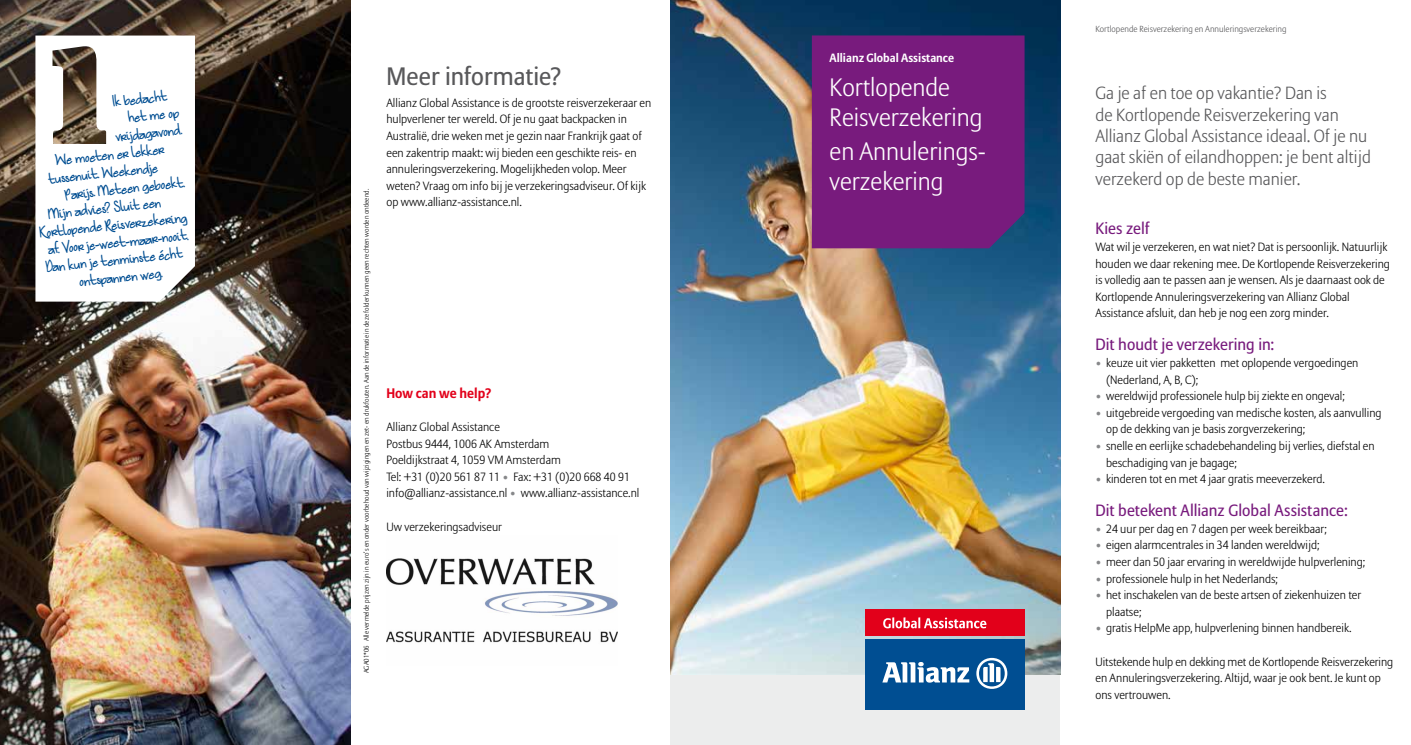
<style>
.page{position:relative;width:1411px;height:745px;background:#fff}
.page>*{position:absolute;margin:0;border:0;box-sizing:border-box;transform-origin:0 0}
.t1{font:300 25px/30px "Allianz Sans";color:#fff}
.t2{font:25px "Allianz Sans";color:#58585a}
.t3{font:300 17.5px/21.2px "Allianz Sans";color:#58585a}
.t4{font:16.25px "Allianz Sans";letter-spacing:.005em;color:#781b7d}
.t5{font:15px "Nymph's Handwriting";color:#004e92}
.t6{font:700 13.75px "Allianz Sans";color:#e2001a}
.t7{font:300 11.88px/16.6px "Allianz Sans";color:#000}
.t8{font:700 11.88px "Allianz Sans";color:#fff}
.t9{font:300 8.75px "Allianz Sans";color:#58585a}
.t10{font:300 6.88px "Allianz Sans";color:#000}
.s1{color:#87888a}
</style>
<div class="page">
<div style="left:670px;top:673px;width:35px;height:71px;background:#eceded"></div>
<div style="left:705px;top:673px;width:354px;height:71px;background:#eceded"></div>
<img style="left:670px;top:0;width:389px;height:673px">
<div style="left:811px;top:35px;width:213px;height:213px;background:#781b7d"></div>
<div style="left:865px;top:609px;width:159px;height:26px;background:#e2001a"></div>
<div style="left:865px;top:638px;width:159px;height:71px;background:#004e92"></div>
<svg style="left:882px;top:662px;width:87px;height:20px"></svg>
<svg style="left:976px;top:657px;width:31px;height:31px"></svg>
<svg style="left:883px;top:617px;width:103px;height:11px"></svg>
<img style="left:0;top:0;width:351px;height:744px">
<svg style="left:35px;top:36px;width:160px;height:265px"></svg>
<img style="left:386px;top:558px;width:231px;height:85px">
<p class="t5" style="left:111px;top:91px;width:57px;rotate:-6deg">Ik bedacht</p>
<p class="t5" style="left:127px;top:107px;width:53px;rotate:-6deg">het me op</p>
<p class="t5" style="left:114px;top:126px;width:68px;rotate:-6deg">vrijdagavond.</p>
<p class="t5" style="left:54px;top:150px;width:111px;rotate:-6deg">We moeten er lekker</p>
<p class="t5" style="left:47px;top:169px;width:112px;rotate:-6deg">tussenuit. Weekendje</p>
<p class="t5" style="left:63px;top:184px;width:123px;rotate:-6deg">Parijs. Meteen geboekt.</p>
<p class="t5" style="left:47px;top:204px;width:115px;rotate:-6deg">Mijn advies? Sluit een</p>
<p class="t5" style="left:38px;top:222px;width:150px;rotate:-6deg">Kortlopende Reisverzekering</p>
<p class="t5" style="left:47px;top:239px;width:143px;rotate:-6deg">af. Voor je-weet-maar-nooit.</p>
<p class="t5" style="left:44px;top:257px;width:139px;rotate:-6deg">Dan kun je tenminste écht</p>
<p class="t5" style="left:78px;top:271px;width:85px;rotate:-6deg">ontspannen weg.</p>
<p class="t10" style="left:362px;top:673px;width:485px;rotate:-90deg">AGA01*06 Alle vermelde prijzen zijn in euro’s en onder voorbehoud van wijzigingen en zet- en drukfouten. Aan de informatie in deze folder kunnen geen rechten worden ontleend.</p>
<h1 class="t2" style="left:386px;top:61px;width:177px">Meer informatie?</h1>
<p class="t7" style="left:386px;top:94px;width:266px">Allianz Global Assistance is de grootste reisverzekeraar en hulpverlener ter wereld. Of je nu gaat backpacken in Australië, drie weken met je gezin naar Frankrijk gaat of een zakentrip maakt: wij bieden een geschikte reis- en annuleringsverzekering. Mogelijkheden volop. Meer weten? Vraag om info bij je verzekeringsadviseur. Of kijk op www.allianz-assistance.nl.</p>
<p class="t6" style="left:386px;top:384px;width:107px">How can we help?</p>
<p class="t7" style="left:386px;top:418px;width:254px">Allianz Global Assistance<br>Postbus 9444, 1006 AK Amsterdam<br>Poeldijkstraat 4, 1059 VM Amsterdam<br>Tel: +31 (0)20 561 87 11 <span class="s1">•</span> Fax: +31 (0)20 668 40 91 info@allianz-assistance.nl <span class="s1">•</span> www.allianz-assistance.nl</p>
<p class="t7" style="left:386px;top:517px;width:117px">Uw verzekeringsadviseur</p>
<p class="t8" style="left:829px;top:51px;width:126px">Allianz Global Assistance</p>
<h1 class="t1" style="left:829px;top:72px;width:155px">Kortlopende<br>Reisverzekering</h1>
<h1 class="t1" style="left:829px;top:135px;width:158px">en Annulerings&shy;verzekering</h1>
<p class="t9" style="left:1095px;top:23px;width:193px">Kortlopende Reisverzekering en Annuleringsverzekering</p>
<h2 class="t3" style="left:1095px;top:82px;width:277px">Ga je af en toe op vakantie? Dan is<br>de Kortlopende Reisverzekering van Allianz Global Assistance ideaal. Of je nu gaat skiën of eilandhoppen: je bent altijd verzekerd op de beste manier.</h2>
<h3 class="t4" style="left:1095px;top:219px;width:56px">Kies zelf</h3>
<p class="t7" style="left:1095px;top:238px;width:296px">Wat wil je verzekeren, en wat niet? Dat is persoonlijk. Natuurlijk houden we daar rekening mee. De Kortlopende Reisverzekering is volledig aan te passen aan je wensen. Als je daarnaast ook de Kortlopende Annuleringsverzekering van Allianz Global Assistance afsluit, dan heb je nog een zorg minder.</p>
<h3 class="t4" style="left:1095px;top:334px;width:180px">Dit houdt je verzekering in:</h3>
<p class="t7" style="left:1106px;top:354px;width:254px;text-indent:-11px"><span class="s1">•</span> keuze uit vier pakketten met oplopende vergoedingen (Nederland, A, B, C);</p>
<p class="t7" style="left:1095px;top:387px;width:251px"><span class="s1">•</span> wereldwijd professionele hulp bij ziekte en ongeval;</p>
<p class="t7" style="left:1106px;top:404px;width:277px;text-indent:-11px"><span class="s1">•</span> uitgebreide vergoeding van medische kosten, als aanvulling op de dekking van je basis zorgverzekering;</p>
<p class="t7" style="left:1106px;top:437px;width:270px;text-indent:-11px"><span class="s1">•</span> snelle en eerlijke schadebehandeling bij verlies, diefstal en beschadiging van je bagage;</p>
<p class="t7" style="left:1095px;top:470px;width:231px"><span class="s1">•</span> kinderen tot en met 4 jaar gratis meeverzekerd.</p>
<h3 class="t4" style="left:1095px;top:500px;width:254px">Dit betekent Allianz Global Assistance:</h3>
<p class="t7" style="left:1095px;top:520px;width:233px"><span class="s1">•</span> 24 uur per dag en 7 dagen per week bereikbaar;</p>
<p class="t7" style="left:1095px;top:536px;width:226px"><span class="s1">•</span> eigen alarmcentrales in 34 landen wereldwijd;</p>
<p class="t7" style="left:1095px;top:553px;width:271px"><span class="s1">•</span> meer dan 50 jaar ervaring in wereldwijde hulpverlening;</p>
<p class="t7" style="left:1095px;top:569px;width:184px"><span class="s1">•</span> professionele hulp in het Nederlands;</p>
<p class="t7" style="left:1106px;top:586px;width:257px;text-indent:-11px"><span class="s1">•</span> het inschakelen van de beste artsen of ziekenhuizen ter plaatse;</p>
<p class="t7" style="left:1095px;top:619px;width:257px"><span class="s1">•</span> gratis HelpMe app, hulpverlening binnen handbereik.</p>
<p class="t7" style="left:1095px;top:652px;width:299px">Uitstekende hulp en dekking met de Kortlopende Reisverzekering en Annuleringsverzekering. Altijd, waar je ook bent. Je kunt op ons vertrouwen.</p>
</div>
